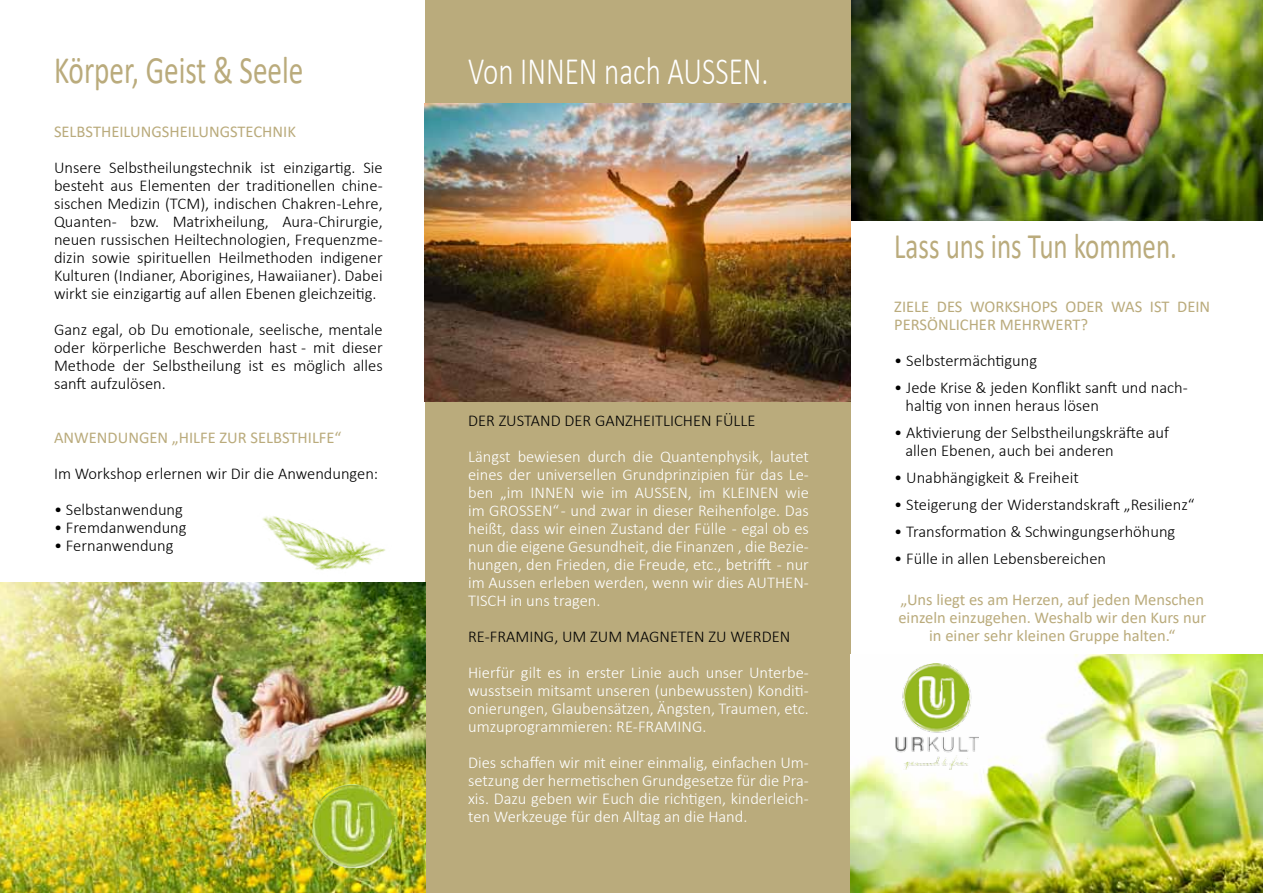
<style>
.page{position:relative;width:1263px;height:893px;background:#fff}
.page>*{position:absolute;margin:0;border:0;box-sizing:border-box;transform-origin:0 0}
.t1{font:300 39px "Calibri";color:#fff;scale:.75 1}
.t2{font:39px "Calibri";color:#baab7c;scale:.75 1}
.t3{font:36px "Calibri";color:#baab7c;scale:.75 1}
.t4{font:300 16.5px/18px "Calibri";color:#000;text-align:justify}
.t5{font:300 16.5px/18px "Calibri";color:#fff;text-align:justify}
.t6{font:16.5px/18px "Calibri";color:#baab7c}
</style>
<div class="page">
<div style="left:425px;top:0;width:425px;height:220px;background:#baab7c"></div>
<div style="left:425px;top:398px;width:425px;height:495px;background:#baab7c"></div>
<img style="left:851px;top:0;width:412px;height:220px">
<img style="left:850px;top:654px;width:413px;height:239px">
<img style="left:0;top:583px;width:425px;height:310px">
<img style="left:424px;top:104px;width:426px;height:297px">
<img style="left:313px;top:785px;width:80px;height:82px">
<img style="left:894px;top:663px;width:84px;height:107px">
<img style="left:233px;top:516px;width:169px;height:119px">
<h1 class="t2" style="left:54px;top:43px;width:334px">Körper, Geist &amp; Seele</h1>
<p class="t6" style="left:54px;top:122px;width:243px">SELBSTHEILUNGSHEILUNGSTECHNIK</p>
<p class="t4" style="left:54px;top:159px;width:330px">Unsere Selbstheilungstechnik ist einzigartig. Sie besteht aus Elementen der traditionellen chine&shy;sischen Medizin (TCM), indischen Chakren-Lehre, Quanten- bzw. Matrixheilung, Aura-Chirurgie, neuen russischen Heiltechnologien, Frequenzme&shy;dizin sowie spirituellen Heilmethoden indigener Kulturen (Indianer, Aborigines, Hawaiianer). Dabei wirkt sie einzigartig auf allen Ebenen gleichzeitig.</p>
<p class="t4" style="left:54px;top:321px;width:330px">Ganz egal, ob Du emotionale, seelische, mentale oder körperliche Beschwerden hast - mit dieser Methode der Selbstheilung ist es möglich alles sanft aufzulösen.</p>
<p class="t6" style="left:54px;top:428px;width:289px">ANWENDUNGEN „HILFE ZUR SELBSTHILFE“</p>
<p class="t4" style="left:54px;top:465px;width:326px">Im Workshop erlernen wir Dir die Anwendungen:</p>
<p class="t4" style="left:54px;top:501px;width:130px">• Selbstanwendung</p>
<p class="t4" style="left:54px;top:519px;width:134px">• Fremdanwendung</p>
<p class="t4" style="left:54px;top:537px;width:121px">• Fernanwendung</p>
<h1 class="t1" style="left:468px;top:47px;width:402px">Von INNEN nach AUSSEN.</h1>
<p class="t4" style="left:468px;top:411px;width:289px">DER ZUSTAND DER GANZHEITLICHEN FÜLLE</p>
<p class="t5" style="left:468px;top:447px;width:342px">Längst bewiesen durch die Quantenphysik, lautet eines der universellen Grundprinzipien für das Le&shy;ben „im INNEN wie im AUSSEN, im KLEINEN wie im GROSSEN“ - und zwar in dieser Reihenfolge. Das heißt, dass wir einen Zustand der Fülle - egal ob es nun die eigene Gesundheit, die Finanzen , die Bezie&shy;hungen, den Frieden, die Freude, etc., betrifft - nur im Aussen erleben werden, wenn wir dies AUTHEN-TISCH in uns tragen.</p>
<p class="t4" style="left:468px;top:627px;width:324px">RE-FRAMING, UM ZUM MAGNETEN ZU WERDEN</p>
<p class="t5" style="left:468px;top:663px;width:342px">Hierfür gilt es in erster Linie auch unser Unterbe&shy;wusstsein mitsamt unseren (unbewussten) Konditi&shy;onierungen, Glaubensätzen, Ängsten, Traumen, etc. umzuprogrammieren: RE-FRAMING.</p>
<p class="t5" style="left:468px;top:753px;width:342px">Dies schaffen wir mit einer einmalig, einfachen Um&shy;setzung der hermetischen Grundgesetze für die Pra&shy;xis. Dazu geben wir Euch die richtigen, kinderleich&shy;ten Werkzeuge für den Alltag an die Hand.</p>
<h2 class="t3" style="left:894px;top:222px;width:378px">Lass uns ins Tun kommen.</h2>
<p class="t6" style="left:894px;top:298px;width:317px">ZIELE DES WORKSHOPS ODER WAS IST DEIN<br>PERSÖNLICHER MEHRWERT?</p>
<p class="t4" style="left:894px;top:352px;width:144px">• Selbstermächtigung</p>
<p class="t4" style="left:905px;top:379px;width:284px;text-indent:-11px">• Jede Krise &amp; jeden Konflikt sanft und nach&shy;haltig von innen heraus lösen</p>
<p class="t4" style="left:905px;top:424px;width:265px;text-indent:-11px">• Aktivierung der Selbstheilungskräfte auf allen Ebenen, auch bei anderen</p>
<p class="t4" style="left:894px;top:469px;width:186px">• Unabhängigkeit &amp; Freiheit</p>
<p class="t4" style="left:894px;top:496px;width:302px">• Steigerung der Widerstandskraft „Resilienz“</p>
<p class="t4" style="left:894px;top:523px;width:283px">• Transformation &amp; Schwingungserhöhung</p>
<p class="t4" style="left:894px;top:550px;width:213px">• Fülle in allen Lebensbereichen</p>
<p class="t6" style="left:898px;top:590px;width:309px;text-align:center">„Uns liegt es am Herzen, auf jeden Menschen einzeln einzugehen. Weshalb wir den Kurs nur in einer sehr kleinen Gruppe halten.“</p>
</div>
